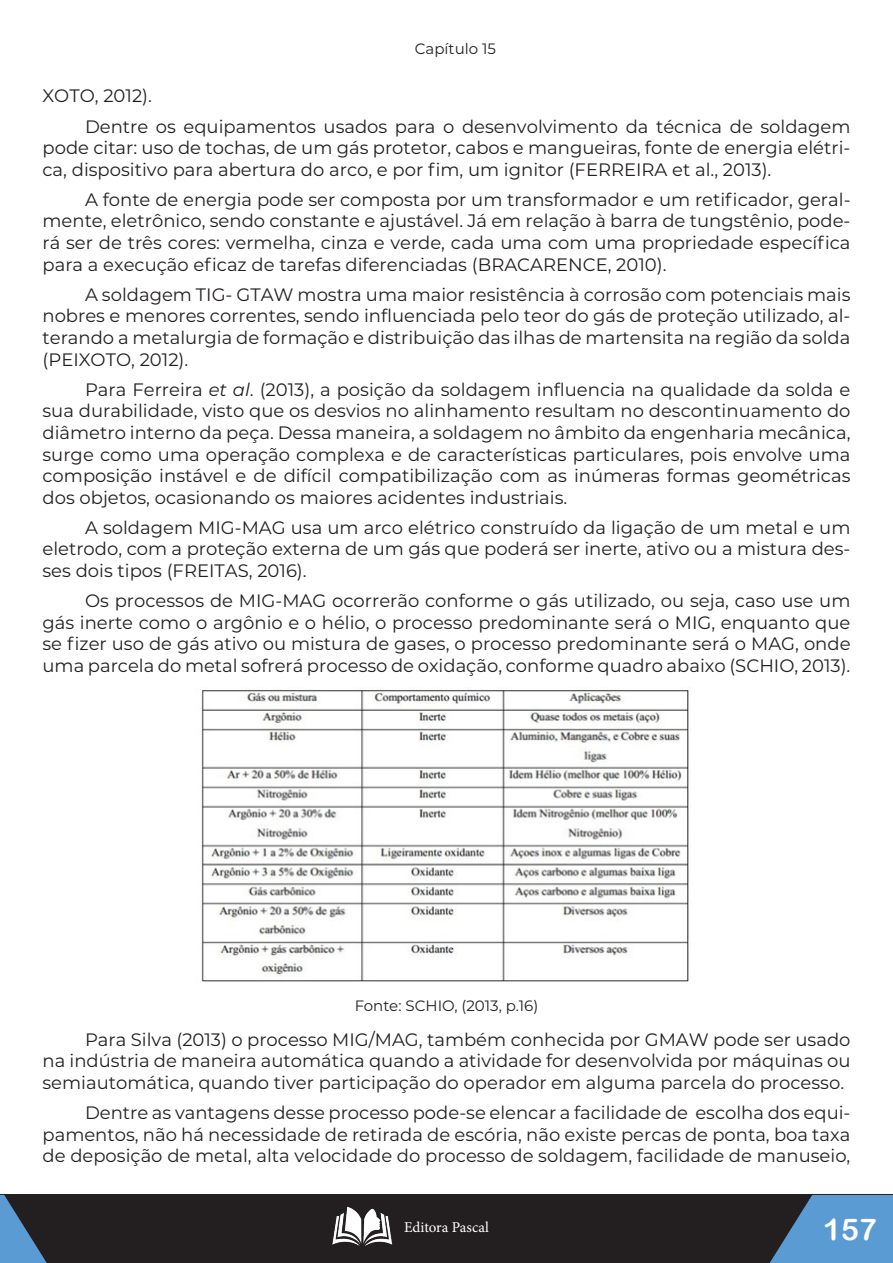
<style>
.page{position:relative;width:893px;height:1263px;background:#fff}
.page>*{position:absolute;margin:0;border:0;box-sizing:border-box;transform-origin:0 0}
.t1{font:30px "Arial Rounded MT Bold";color:#fff}
.t2{font:18px/21.6px "Montserrat";color:#231f20;text-align:justify}
.t3{font:15px "Montserrat";color:#231f20}
.t4{font:15px "Minion Pro";color:#fff}
.s1{font-style:italic}
</style>
<div class="page">
<div style="left:0;top:1195px;width:893px;height:68px;background:#231f20"></div>
<svg style="left:770px;top:1195px;width:123px;height:68px"></svg>
<img style="left:332px;top:1206px;width:61px;height:40px">
<svg style="left:0;top:1195px;width:47px;height:68px"></svg>
<img style="left:201px;top:690px;width:488px;height:292px">
<p class="t3" style="left:415px;top:38px;width:83px">Capítulo 15</p>
<p class="t2" style="left:85px;top:80px;width:767px;line-height:30.2px;text-indent:-43px">XOTO, 2012).<br>Dentre os equipamentos usados para o desenvolvimento da técnica de soldagem</p>
<p class="t2" style="left:43px;top:136px;width:809px">pode citar: uso de tochas, de um gás protetor, cabos e mangueiras, fonte de energia elétri&shy;ca, dispositivo para abertura do arco, e por fim, um ignitor (FERREIRA et al., 2013).</p>
<p class="t2" style="left:43px;top:188px;width:809px;text-indent:43px">A fonte de energia pode ser composta por um transformador e um retificador, geral&shy;mente, eletrônico, sendo constante e ajustável. Já em relação à barra de tungstênio, pode&shy;rá ser de três cores: vermelha, cinza e verde, cada uma com uma propriedade específica para a execução eficaz de tarefas diferenciadas (BRACARENCE, 2010).</p>
<p class="t2" style="left:43px;top:283px;width:809px;text-indent:43px">A soldagem TIG- GTAW mostra uma maior resistência à corrosão com potenciais mais nobres e menores correntes, sendo influenciada pelo teor do gás de proteção utilizado, al&shy;terando a metalurgia de formação e distribuição das ilhas de martensita na região da solda (PEIXOTO, 2012).</p>
<p class="t2" style="left:43px;top:378px;width:809px;text-indent:43px">Para Ferreira <span class="s1">et al</span>. (2013), a posição da soldagem influencia na qualidade da solda e sua durabilidade, visto que os desvios no alinhamento resultam no descontinuamento do diâmetro interno da peça. Dessa maneira, a soldagem no âmbito da engenharia mecânica, surge como uma operação complexa e de características particulares, pois envolve uma composição instável e de difícil compatibilização com as inúmeras formas geométricas dos objetos, ocasionando os maiores acidentes industriais.</p>
<p class="t2" style="left:43px;top:516px;width:809px;text-indent:43px">A soldagem MIG-MAG usa um arco elétrico construído da ligação de um metal e um eletrodo, com a proteção externa de um gás que poderá ser inerte, ativo ou a mistura des&shy;ses dois tipos (FREITAS, 2016).</p>
<p class="t2" style="left:43px;top:589px;width:809px;text-indent:43px">Os processos de MIG-MAG ocorrerão conforme o gás utilizado, ou seja, caso use um gás inerte como o argônio e o hélio, o processo predominante será o MIG, enquanto que se fizer uso de gás ativo ou mistura de gases, o processo predominante será o MAG, onde uma parcela do metal sofrerá processo de oxidação, conforme quadro abaixo (SCHIO, 2013).</p>
<p class="t3" style="left:355px;top:996px;width:185px">Fonte: SCHIO, (2013, p.16)</p>
<p class="t2" style="left:43px;top:1028px;width:809px;text-indent:43px">Para Silva (2013) o processo MIG/MAG, também conhecida por GMAW pode ser usado na indústria de maneira automática quando a atividade for desenvolvida por máquinas ou semiautomática, quando tiver participação do operador em alguma parcela do processo.</p>
<p class="t2" style="left:43px;top:1101px;width:809px;text-indent:43px">Dentre as vantagens desse processo pode-se elencar a facilidade de escolha dos equi&shy;pamentos, não há necessidade de retirada de escória, não existe percas de ponta, boa taxa de deposição de metal, alta velocidade do processo de soldagem, facilidade de manuseio,</p>
<p class="t4" style="left:404px;top:1217px;width:86px">Editora Pascal</p>
<h1 class="t1" style="left:823px;top:1211px;width:55px">157</h1>
</div>
